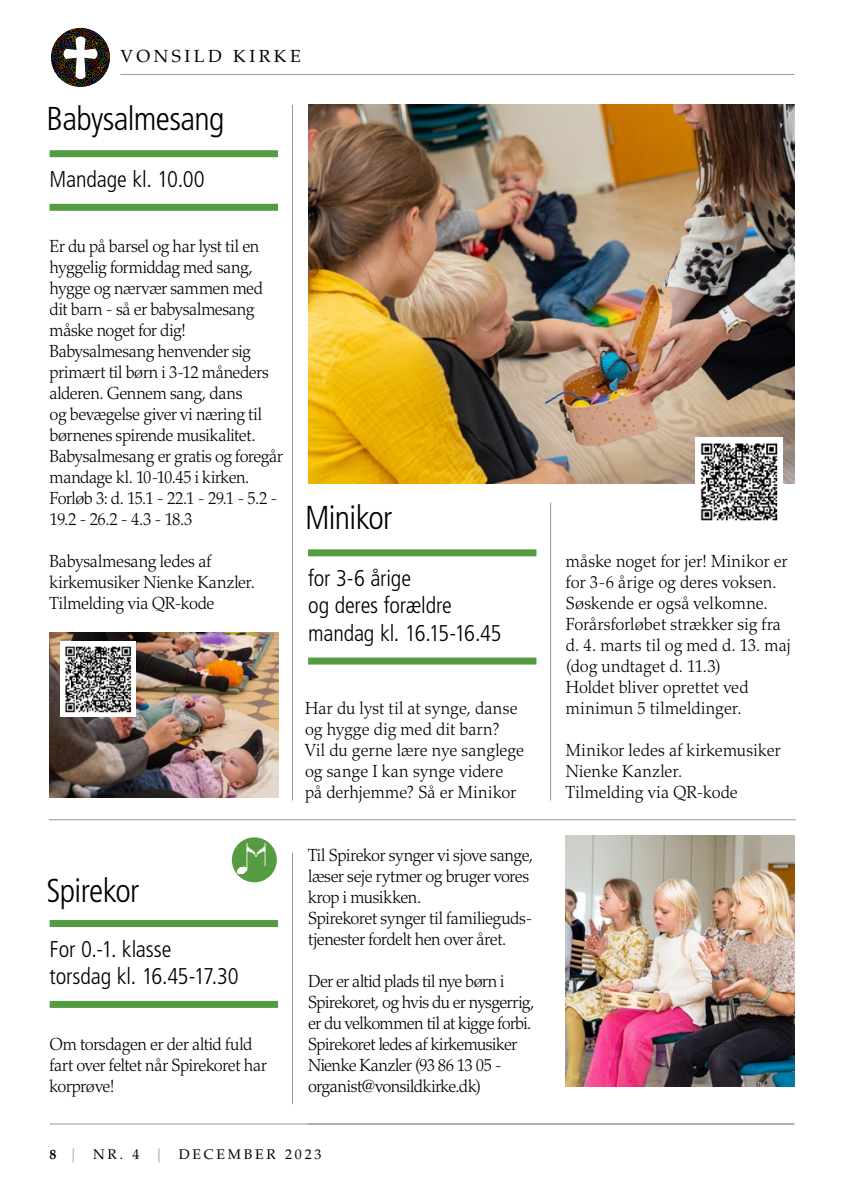
<style>
.page{position:relative;width:844px;height:1191px;background:#fff}
.page>*{position:absolute;margin:0;border:0;box-sizing:border-box;transform-origin:0 0}
.t1{font:300 condensed 33.07px "Frutiger LT Std";letter-spacing:-.02em;color:#000}
.Appetizer{font:300 condensed 22.75px/27.3px "Frutiger LT Std";letter-spacing:-.005em;color:#000}
.Brød{font:300 17.5px/21px "Palatino LT Std";letter-spacing:-.015em;color:#000;scale:.95 1}
.Brød-2{font:300 17.5px/21px "Palatino LT Std";letter-spacing:.005em;color:#000;scale:.95 1}
.Brød-3{font:300 17.5px/21px "Palatino LT Std";letter-spacing:-.035em;color:#000;scale:.95 1}
.Brød-4{font:300 17.5px/21px "Palatino LT Std";letter-spacing:.01em;color:#000;scale:.95 1}
.t2{font:17.5px "Palatino LT Std";letter-spacing:.2em;color:#000}
.t3{font:14px "Palatino LT Std";letter-spacing:.2em;color:#000}
.s1{font-weight:700}
.s2{color:#979696}
</style>
<div class="page">
<svg style="left:51px;top:28px;width:59px;height:59px"></svg>
<hr style="left:120px;top:74px;width:674px;height:1px;background:#979696">
<hr style="left:50px;top:1123px;width:744px;height:1px;background:#979696">
<div style="left:50px;top:150px;width:228px;height:7px;background:#559b42"></div>
<div style="left:50px;top:204px;width:228px;height:7px;background:#559b42"></div>
<img style="left:50px;top:632px;width:228px;height:165px">
<img style="left:308px;top:105px;width:486px;height:378px">
<img style="left:61px;top:642px;width:74px;height:74px">
<div style="left:308px;top:549px;width:228px;height:7px;background:#559b42"></div>
<div style="left:308px;top:657px;width:228px;height:7px;background:#559b42"></div>
<div style="left:50px;top:920px;width:228px;height:7px;background:#559b42"></div>
<div style="left:50px;top:1001px;width:228px;height:7px;background:#559b42"></div>
<img style="left:694px;top:437px;width:88px;height:84px">
<hr style="left:292px;top:105px;width:1px;height:695px;background:#979696">
<hr style="left:292px;top:852px;width:1px;height:252px;background:#979696">
<hr style="left:550px;top:503px;width:1px;height:297px;background:#979696">
<hr style="left:49px;top:819px;width:746px;height:1px;background:#979696">
<img style="left:566px;top:835px;width:228px;height:251px">
<div style="left:232px;top:837px;width:45px;height:45px;background:#559b42;border-radius:50%"></div>
<img style="left:237px;top:844px;width:37px;height:29px">
<p class="t2" style="left:120px;top:46px;width:182px">VONSILD KIRKE</p>
<p class="t1" style="left:47px;top:100px;width:179px">Babysalmesang</p>
<p class="Appetizer" style="left:50px;top:166px;width:156px">Mandage kl. 10.00</p>
<p class="Brød" style="left:50px;top:236px;width:226px">Er du på barsel og har lyst til en hyggelig formiddag med sang, hygge og nærvær sammen med dit barn - så er babysalmesang måske noget for dig!</p>
<p class="Brød" style="left:50px;top:341px;width:232px">Babysalmesang henvender sig primært til børn i 3-12 måneders alderen. Gennem sang, dans<br>og bevægelse giver vi næring til børnenes spirende musikalitet.</p>
<p class="Brød" style="left:50px;top:446px;width:247px">Babysalmesang er gratis og foregår mandage kl. 10-10.45 i kirken.</p>
<p class="Brød-3" style="left:50px;top:488px;width:241px">Forløb 3: d. 15.1 - 22.1 - 29.1 - 5.2 -<br>19.2 - 26.2 - 4.3 - 18.3</p>
<p class="Brød" style="left:50px;top:551px;width:218px">Babysalmesang ledes af kirkemusiker Nienke Kanzler.</p>
<p class="Brød" style="left:50px;top:593px;width:175px">Tilmelding via QR-kode</p>
<p class="t1" style="left:305px;top:499px;width:89px">Minikor</p>
<p class="Appetizer" style="left:308px;top:565px;width:145px">for 3-6 årige<br>og deres forældre</p>
<p class="Appetizer" style="left:308px;top:619px;width:195px">mandag kl. 16.15-16.45</p>
<p class="t1" style="left:47px;top:871px;width:94px">Spirekor</p>
<p class="Appetizer" style="left:50px;top:935px;width:190px">For 0.-1. klasse torsdag kl. 16.45-17.30</p>
<p class="Brød" style="left:50px;top:1034px;width:230px">Om torsdagen er der altid fuld fart over feltet når Spirekoret har korprøve!</p>
<p class="Brød-4" style="left:305px;top:698px;width:225px">Har du lyst til at synge, danse og hygge dig med dit barn?</p>
<p class="Brød-2" style="left:305px;top:740px;width:232px">Vil du gerne lære nye sanglege og sange I kan synge videre på derhjemme? Så er Minikor</p>
<p class="Brød" style="left:308px;top:845px;width:238px">Til Spirekor synger vi sjove sange, læser seje rytmer og bruger vores krop i musikken.</p>
<p class="Brød" style="left:308px;top:908px;width:237px">Spirekoret synger til familieguds&shy;tjenester fordelt hen over året.</p>
<p class="Brød-3" style="left:308px;top:971px;width:240px">Der er altid plads til nye børn i<br>Spirekoret, og hvis du er nysgerrig, er du velkommen til at kigge forbi.<br>Spirekoret ledes af kirkemusiker<br>Nienke Kanzler (93 86 13 05 - organist@vonsildkirke.dk)</p>
<p class="t3" style="left:50px;top:1146px;width:273px"><span class="s1">8</span> <span class="s2">|</span> NR. 4 <span class="s2">|</span> DECEMBER 2023</p>
<p class="Brød" style="left:566px;top:551px;width:235px">måske noget for jer! Minikor er for 3-6 årige og deres voksen.<br>Søskende er også velkomne.</p>
<p class="Brød-2" style="left:566px;top:614px;width:238px">Forårsforløbet strækker sig fra d. 4. marts til og med d. 13. maj (dog undtaget d. 11.3)</p>
<p class="Brød-2" style="left:566px;top:677px;width:194px">Holdet bliver oprettet ved minimun 5 tilmeldinger.</p>
<p class="Brød-2" style="left:566px;top:740px;width:227px">Minikor ledes af kirkemusiker<br>Nienke Kanzler.</p>
<p class="Brød-2" style="left:566px;top:782px;width:182px">Tilmelding via QR-kode</p>
</div>
